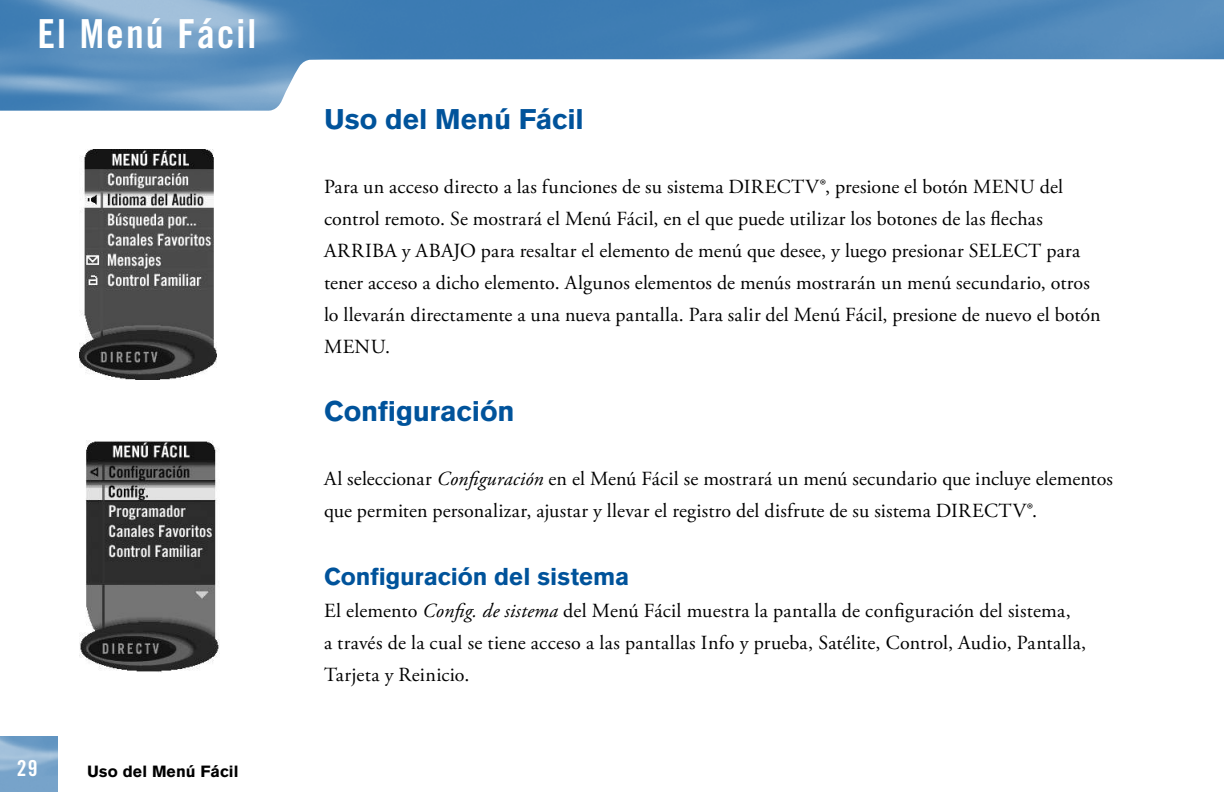
<style>
.page{position:relative;width:1224px;height:792px;background:#fff}
.page>*{position:absolute;margin:0;border:0;box-sizing:border-box;transform-origin:0 0}
.t1{font:40px "Trade Gothic LT Std Bd Cn 20";letter-spacing:.05em;color:#fff}
.t2{font:900 28px "Akzidenz Grotesk";letter-spacing:-.01em;color:#00539b}
.t3{font:900 24px "Akzidenz Grotesk";letter-spacing:-.005em;color:#00539b}
.t4{font:22px "Trade Gothic LT Std Bd Cn 20";color:#fff}
.t5{font:20px/32px "Adobe Garamond Pro";letter-spacing:.01em;color:#000}
.t6{font:900 16px "Akzidenz Grotesk";color:#000}
.s1{font-style:italic}
</style>
<div class="page">
<img style="left:79px;top:441px;width:141px;height:231px">
<img style="left:0;top:0;width:1224px;height:111px">
<img style="left:0;top:737px;width:57px;height:55px">
<img style="left:79px;top:150px;width:138px;height:229px">
<h1 class="t1" style="left:37px;top:9px;width:220px">El Menú Fácil</h1>
<p class="t4" style="left:17px;top:755px;width:22px">29</p>
<p class="t6" style="left:87px;top:761px;width:153px">Uso del Menú Fácil</p>
<h2 class="t2" style="left:324px;top:103px;width:261px">Uso del Menú Fácil</h2>
<p class="t5" style="left:324px;top:172px;width:778px">Para un acceso directo a las funciones de su sistema DIRECTV®, presione el botón MENU del control remoto. Se mostrará el Menú Fácil, en el que puede utilizar los botones de las flechas ARRIBA y ABAJO para resaltar el elemento de menú que desee, y luego presionar SELECT para tener acceso a dicho elemento. Algunos elementos de menús mostrarán un menú secundario, otros lo llevarán directamente a una nueva pantalla. Para salir del Menú Fácil, presione de nuevo el botón MENU.</p>
<h2 class="t2" style="left:324px;top:395px;width:192px">Configuración</h2>
<p class="t5" style="left:324px;top:464px;width:790px">Al seleccionar <span class="s1">Configuración</span> en el Menú Fácil se mostrará un menú secundario que incluye elementos que permiten personalizar, ajustar y llevar el registro del disfrute de su sistema DIRECTV®.</p>
<p class="t3" style="left:324px;top:563px;width:307px">Configuración del sistema</p>
<p class="t5" style="left:324px;top:596px;width:764px">El elemento <span class="s1">Config. de sistema</span> del Menú Fácil muestra la pantalla de configuración del sistema,<br>a través de la cual se tiene acceso a las pantallas Info y prueba, Satélite, Control, Audio, Pantalla,<br>Tarjeta y Reinicio.</p>
</div>
